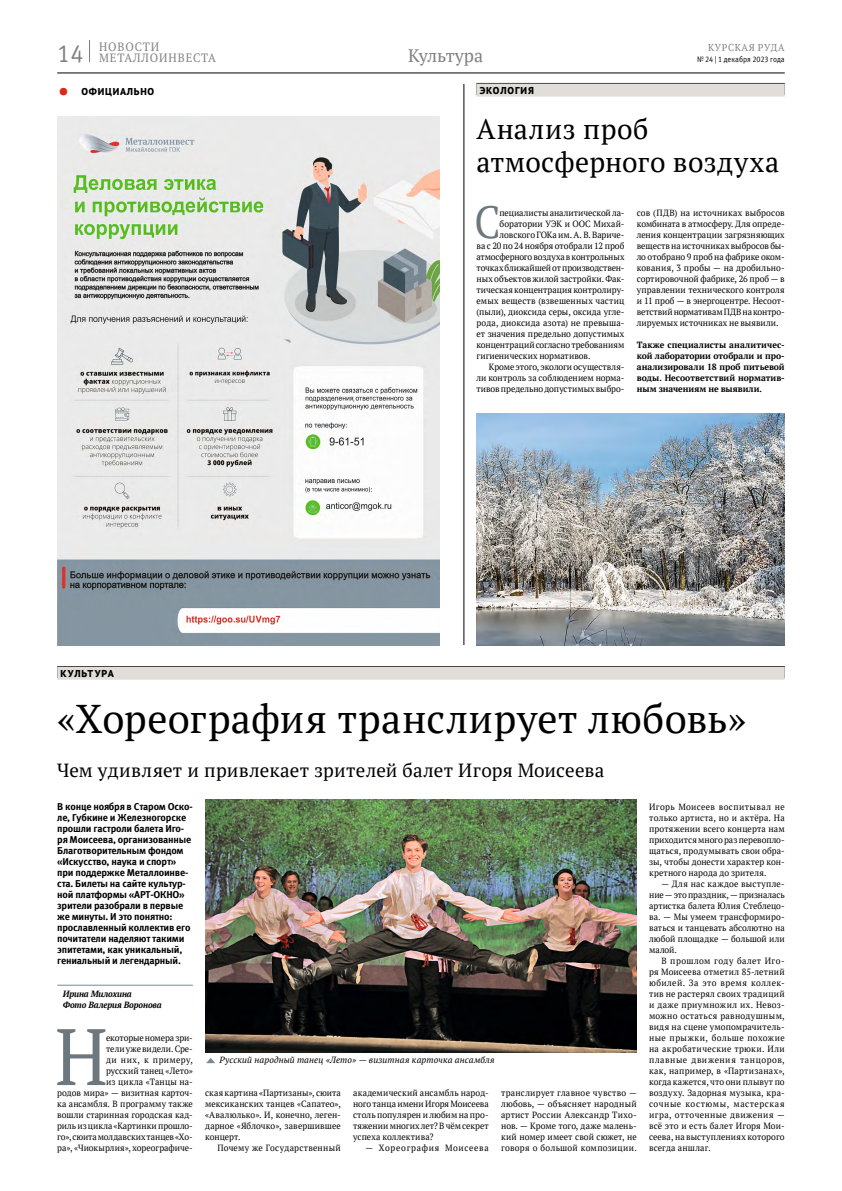
<style>
.page{position:relative;width:842px;height:1191px;background:#fff}
.page>*{position:absolute;margin:0;border:0;box-sizing:border-box;transform-origin:0 0}
.t1{font:79.8px "PT Serif";color:#6c787e;scale:.9 1}
.t2{font:44.9px "PT Serif";color:#6c787e;scale:.9 1}
.t3{font:40px "PT Serif";letter-spacing:.01em;color:#000}
.t4{font:28px/33px "PT Serif";letter-spacing:.015em;color:#000}
.t5{font:19px "PT Serif";letter-spacing:.015em;color:#000}
.t6{font:18px "PT Serif";color:#818181}
.t7{font:12px "PT Serif";letter-spacing:.08em;color:#818181;scale:.95 1}
.t8{font:700 10px/11px "Meta Offc Pro";letter-spacing:-.02em;color:#000}
.t9{font:800 10px "PT Sans Pro";letter-spacing:.08em;color:#000}
.t10{font:10px "PT Serif";letter-spacing:.065em;color:#818181;scale:.95 1}
.t11{font:800 10px "PT Sans Pro";letter-spacing:.1em;color:#000}
.t12{font:9px/11px "PT Serif";letter-spacing:.005em;color:#000;text-align:justify;scale:.96 1}
.t13{font:700 9px/11px "PT Serif";letter-spacing:.005em;color:#000;text-align:justify;scale:.96 1}
.t14{font:italic 9px "PT Serif";letter-spacing:.01em;color:#000}
.t15{font:italic 700 9px/11px "PT Serif";letter-spacing:-.015em;color:#000;scale:.95 1}
.t16{font:9px "PT Serif";letter-spacing:.03em;color:#000;scale:.96 1}
.t17{font:9px "PT Serif";letter-spacing:.07em;color:#000;scale:.96 1}
.t18{font:8px "Meta Offc Pro Norm";letter-spacing:.005em;color:#000;scale:.9 1}
.s1{font-family:"Meta Offc Pro Norm";font-size:25px}
.s2{font-weight:400;font-size:27px;color:#dc291a}
.s3{font-family:"Modern Pictograms";font-style:normal;font-size:14px;color:#768b96}
</style>
<div class="page">
<svg style="left:89px;top:40px;width:1px;height:22px"></svg>
<hr style="left:57px;top:73px;width:728px;height:1px;background:#000">
<img style="left:205px;top:799px;width:432px;height:253px">
<div style="left:57px;top:666px;width:728px;height:12px;background:#4a4948"></div>
<div style="left:57px;top:667px;width:728px;height:13px;background:#e1ddd9"></div>
<hr style="left:57px;top:985px;width:136px;height:1px;background:#768b96">
<img style="left:57px;top:117px;width:382px;height:528px">
<div style="left:476px;top:83px;width:309px;height:12px;background:#5a5856"></div>
<div style="left:476px;top:84px;width:309px;height:13px;background:#e1ddd9"></div>
<hr style="left:464px;top:84px;width:1px;height:561px;background:#000">
<img style="left:476px;top:414px;width:309px;height:231px">
<h3 class="t7" style="left:57px;top:39px;width:109px"><span class="s1">14</span> НОВОСТИ</h3>
<p class="t10" style="left:708px;top:41px;width:82px">КУРСКАЯ РУДА</p>
<h3 class="t7" style="left:99px;top:50px;width:125px">МЕТАЛЛОИНВЕСТА</h3>
<h3 class="t6" style="left:408px;top:44px;width:76px">Культура</h3>
<p class="t18" style="left:697px;top:53px;width:99px">№ 24 | 1 декабря 2023 года</p>
<p class="t9" style="left:58px;top:86px;width:98px"><span class="s2">•</span> ОФИЦИАЛЬНО</p>
<p class="t9" style="left:480px;top:85px;width:56px">ЭКОЛОГИЯ</p>
<h3 class="t4" style="left:476px;top:112px;width:304px">Анализ проб атмосферного воздуха</h3>
<h2 class="t2" style="left:474px;top:193px;width:30px">С</h2>
<p class="t12" style="left:500px;top:207px;width:132px">пециалистыаналитическойла-</p>
<p class="t12" style="left:637px;top:207px;width:156px">сов (ПДВ) на источниках выбросов комбината в атмосферу. Для опреде&shy;ления концентрации загрязняющих веществнаисточниках выбросов бы&shy;ло отобрано 9 проб на фабрике оком&shy;кования, 3 пробы — на дробильно&shy;сортировочной фабрике, 26 проб — в управлении технического контроля и 11 проб — в энергоцентре. Несоот&shy;ветствийнормативамПДВнаконтро&shy;лируемых источниках не выявили.</p>
<p class="t13" style="left:637px;top:339px;width:156px">Также специалисты аналитичес&shy;кой лаборатории отобрали и про&shy;анализировали 18 проб питьевой воды. Несоответствий норматив&shy;ным значениям не выявили.</p>
<p class="t12" style="left:500px;top:218px;width:132px">боратории УЭК и ООС Михай-</p>
<p class="t12" style="left:500px;top:229px;width:132px">ловского ГОКа им. А. В. Вариче-</p>
<p class="t12" style="left:477px;top:240px;width:156px">ва с 20 по 24 ноября отобрали 12 проб</p>
<p class="t12" style="left:477px;top:251px;width:156px">атмосферноговоздухавконтрольных</p>
<p class="t12" style="left:477px;top:262px;width:156px">точкахближайшейотпроизводствен-</p>
<p class="t12" style="left:477px;top:273px;width:156px">ных объектов жилойзастройки. Фак-</p>
<p class="t12" style="left:477px;top:284px;width:156px">тическая концентрация контролиру-</p>
<p class="t12" style="left:477px;top:295px;width:156px">емых веществ (взвешенных частиц</p>
<p class="t12" style="left:477px;top:306px;width:156px">(пыли), диоксида серы, оксида угле-</p>
<p class="t12" style="left:477px;top:317px;width:156px">рода, диоксида азота) не превыша-</p>
<p class="t12" style="left:477px;top:328px;width:156px">ет значения предельно допустимых</p>
<p class="t12" style="left:476px;top:339px;width:156px">концентрацийсогласнотребованиям</p>
<p class="t12" style="left:476px;top:350px;width:120px">гигиенических нормативов.</p>
<p class="t12" style="left:489px;top:361px;width:143px">Кроме этого, экологиосуществля-</p>
<p class="t12" style="left:476px;top:372px;width:156px">ли контроль за соблюдением норма-</p>
<p class="t12" style="left:476px;top:383px;width:156px">тивовпредельнодопустимых выбро-</p>
<p class="t11" style="left:60px;top:668px;width:55px">КУЛЬТУРА</p>
<h3 class="t3" style="left:57px;top:692px;width:691px">«Хореография транслирует любовь»</h3>
<h3 class="t5" style="left:57px;top:758px;width:549px">Чем удивляет и привлекает зрителей балет Игоря Моисеева</h3>
<p class="t8" style="left:57px;top:801px;width:137px">В конце ноября в Старом Оско&shy;ле, Губкине и Железногорске прошли гастроли балета Иго&shy;ря Моисеева, организованные<br>Благотворительным фондом «Искусство, наука и спорт» при поддержке Металлоинве&shy;ста. Билеты на сайте культур&shy;ной платформы «АРТ-ОКНО» зрители разобрали в первые же минуты. И это понятно: прославленный коллектив его почитатели наделяют такими эпитетами, как уникальный, гениальный и легендарный.</p>
<p class="t15" style="left:63px;top:988px;width:106px">Ирина Милохина<br>Фото Валерия Воронова</p>
<h1 class="t1" style="left:55px;top:1005px;width:60px">Н</h1>
<p class="t12" style="left:57px;top:1032px;width:143px;text-align:right">екоторые номера зри-<br>телиуже видели. Сре-<br>ди них, к примеру,<br>русский танец «Лето»<br>из цикла «Танцы на-<br>родов мира» — визитная карточ&shy;ка ансамбля. В программу также вошли старинная городская кад&shy;рильизцикла «Картинкипрошло&shy;го», сюитамолдавскихтанцев «Хо&shy;ра», «Чиокырлия», хореографиче-</p>
<p class="t14" style="left:205px;top:1054px;width:291px"><span class="s3">‐</span> Русский народный танец «Лето» — визитная карточка ансамбля</p>
<p class="t12" style="left:205px;top:1087px;width:143px">ская картина «Партизаны», сюита мексиканских танцев «Сапатео», «Авалюлько». И, конечно, леген&shy;дарное «Яблочко», завершившее концерт.</p>
<p class="t16" style="left:218px;top:1142px;width:130px">Почему же Государственный</p>
<p class="t12" style="left:353px;top:1087px;width:143px">академический ансамбль народ&shy;ного танцаимениИгоряМоисеева столь популярен и любим на про&shy;тяжении многих лет? Вчём секрет успеха коллектива?</p>
<p class="t17" style="left:365px;top:1142px;width:130px">— Хореография Моисеева</p>
<p class="t12" style="left:501px;top:1087px;width:143px">транслирует главное чувство — любовь, — объясняет народный артист России Александр Тихо&shy;нов. — Кроме того, даже малень&shy;кий номер имеет свой сюжет, не говоря о большой композиции.</p>
<p class="t12" style="left:649px;top:801px;width:143px">Игорь Моисеев воспитывал не только артиста, но и актёра. На протяжении всего концерта нам приходитсямного разперевопло&shy;щаться, продумывать свои обра&shy;зы, чтобы донести характер кон&shy;кретного народа до зрителя.</p>
<p class="t12" style="left:649px;top:878px;width:143px;text-indent:12px">— Для нас каждое выступле&shy;ние — этопраздник,— призналась артистка балета Юлия Стеблецо&shy;ва. — Мы умеем трансформиро&shy;ваться и танцевать абсолютно на любой площадке — большой или малой.</p>
<p class="t12" style="left:649px;top:955px;width:143px;text-indent:12px">В прошлом году балет Иго&shy;ря Моисеева отметил 85-летний юбилей. За это время коллек&shy;тив не растерял своих традиций и даже приумножил их. Невоз&shy;можно остаться равнодушным, видя на сцене умопомрачитель&shy;ные прыжки, больше похожие на акробатические трюки. Или плавные движения танцоров, как, например, в «Партизанах», когда кажется, что они плывут по воздуху. Задорная музыка, кра&shy;сочные костюмы, мастерская игра, отточенные движения — всё это и есть балет Игоря Мои&shy;сеева, на выступлениях которого всегда аншлаг.</p>
</div>
